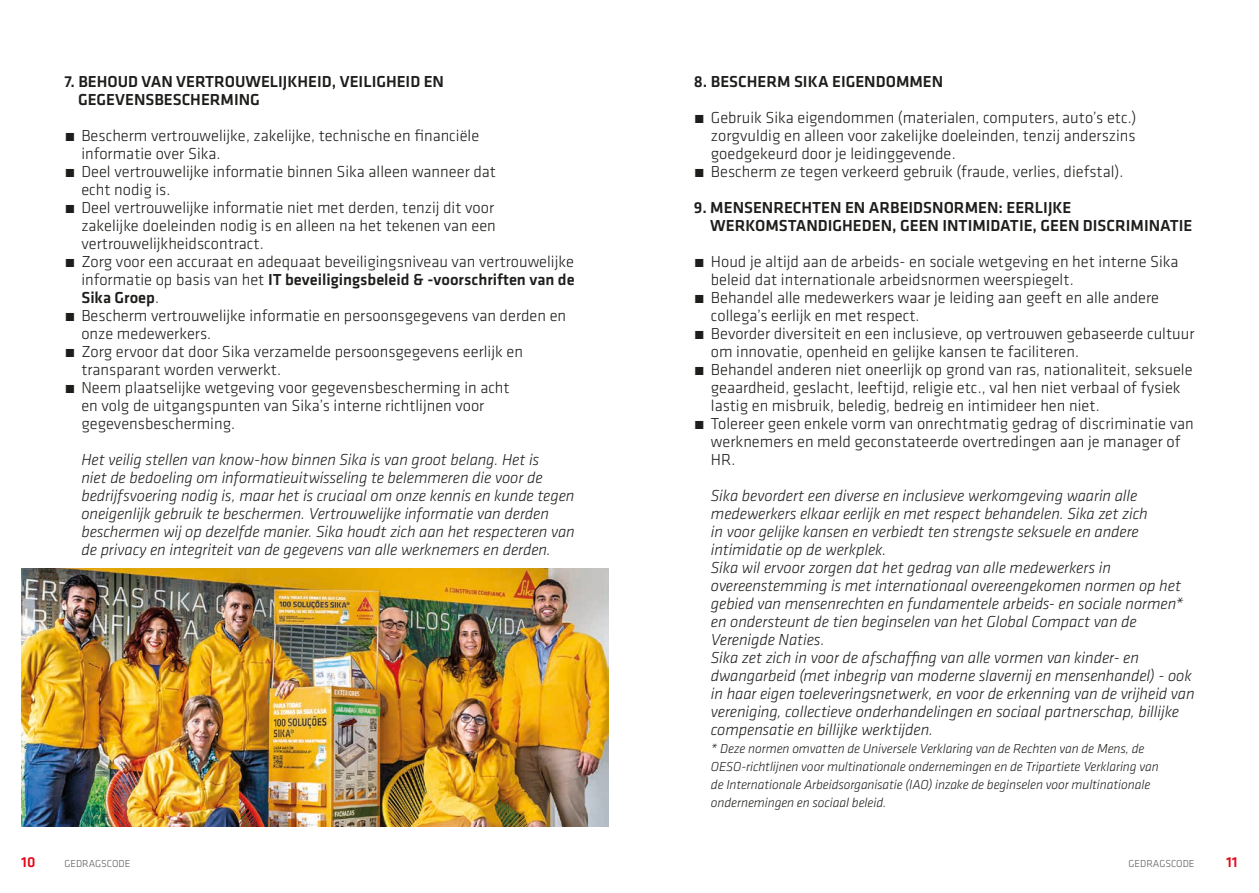
<style>
.page{position:relative;width:1259px;height:893px;background:#fff}
.page>*{position:absolute;margin:0;border:0;box-sizing:border-box;transform-origin:0 0}
.t1{font:300 16.5px/18px "Klavika";color:#1d1d1b}
.t2{font:italic 300 16.5px/18px "Klavika";letter-spacing:-.005em;color:#1d1d1b}
.Sub-chapter{font:500 16.5px/18px "Klavika";color:#1d1d1b}
.SI_Klavika_copy{font:500 16.5px "Klavika";color:#1d1d1b}
.t3{font:500 15px "Klavika";color:#e30614}
.t4{font:italic 300 13.5px/18px "Klavika";letter-spacing:-.005em;color:#1d1d1b}
.t5{font:300 10.5px "Klavika";color:#575756}
.s1{font-weight:500}
</style>
<div class="page">
<img style="left:21px;top:569px;width:587px;height:258px">
<p class="Sub-chapter" style="left:78px;top:72px;width:367px;text-indent:-14px">7. BEHOUD VAN VERTROUWELIJKHEID, VEILIGHEID EN<br>GEGEVENSBESCHERMING</p>
<p class="t1" style="left:81px;top:127px;width:399px;text-indent:-17px">́ Bescherm vertrouwelijke, zakelijke, technische en financiële informatie over Sika.</p>
<p class="t1" style="left:81px;top:163px;width:416px;text-indent:-17px">́ Deel vertrouwelijke informatie binnen Sika alleen wanneer dat echt nodig is.</p>
<p class="t1" style="left:81px;top:199px;width:416px;text-align:justify;text-indent:-17px">́ Deel vertrouwelijke informatie niet met derden, tenzij dit voor zakelijke doeleinden nodig is en alleen na het tekenen van een vertrouwelijkheidscontract.</p>
<p class="t1" style="left:81px;top:253px;width:495px;text-align:justify;text-indent:-17px">́ Zorg voor een accuraat en adequaat beveiligingsniveau van vertrouwelijke informatie op basis van het <span class="s1">IT beveiligingsbeleid &amp; -voorschriften van de Sika Groep</span>.</p>
<p class="t1" style="left:81px;top:307px;width:486px;text-indent:-17px">́ Bescherm vertrouwelijke informatie en persoonsgegevens van derden en onze medewerkers.</p>
<p class="t1" style="left:81px;top:343px;width:443px;text-indent:-17px">́ Zorg ervoor dat door Sika verzamelde persoonsgegevens eerlijk en transparant worden verwerkt.</p>
<p class="t1" style="left:81px;top:379px;width:430px;text-indent:-17px">́ Neem plaatselijke wetgeving voor gegevensbescherming in acht en volg de uitgangspunten van Sika’s interne richtlijnen voor gegevensbescherming.</p>
<p class="t2" style="left:81px;top:451px;width:495px">Het veilig stellen van know-how binnen Sika is van groot belang. Het is<br>niet de bedoeling om informatieuitwisseling te belemmeren die voor de bedrijfsvoering nodig is, maar het is cruciaal om onze kennis en kunde tegen oneigenlijk gebruik te beschermen. Vertrouwelijke informatie van derden beschermen wij op dezelfde manier. Sika houdt zich aan het respecteren van de privacy en integriteit van de gegevens van alle werknemers en derden.</p>
<p class="SI_Klavika_copy" style="left:694px;top:71px;width:251px">8. BESCHERM SIKA EIGENDOMMEN</p>
<p class="t1" style="left:711px;top:109px;width:427px;text-align:justify;text-indent:-17px">́ Gebruik Sika eigendommen (materialen, computers, auto’s etc.) zorgvuldig en alleen voor zakelijke doeleinden, tenzij anderszins goedgekeurd door je leidinggevende.</p>
<p class="t1" style="left:694px;top:163px;width:431px">́ Bescherm ze tegen verkeerd gebruik (fraude, verlies, diefstal).</p>
<p class="Sub-chapter" style="left:710px;top:198px;width:484px;text-indent:-16px">9. MENSENRECHTEN EN ARBEIDSNORMEN: EERLIJKE<br>WERKOMSTANDIGHEDEN, GEEN INTIMIDATIE, GEEN DISCRIMINATIE</p>
<p class="t1" style="left:711px;top:253px;width:469px;text-indent:-17px">́ Houd je altijd aan de arbeids- en sociale wetgeving en het interne Sika beleid dat internationale arbeidsnormen weerspiegelt.</p>
<p class="t1" style="left:711px;top:289px;width:450px;text-indent:-17px">́ Behandel alle medewerkers waar je leiding aan geeft en alle andere collega’s eerlijk en met respect.</p>
<p class="t1" style="left:711px;top:325px;width:485px;text-indent:-17px">́ Bevorder diversiteit en een inclusieve, op vertrouwen gebaseerde cultuur om innovatie, openheid en gelijke kansen te faciliteren.</p>
<p class="t1" style="left:711px;top:361px;width:483px;text-indent:-17px">́ Behandel anderen niet oneerlijk op grond van ras, nationaliteit, seksuele geaardheid, geslacht, leeftijd, religie etc., val hen niet verbaal of fysiek lastig en misbruik, beledig, bedreig en intimideer hen niet.</p>
<p class="t1" style="left:711px;top:415px;width:484px;text-indent:-17px">́ Tolereer geen enkele vorm van onrechtmatig gedrag of discriminatie van werknemers en meld geconstateerde overtredingen aan je manager of<br>HR.</p>
<p class="t2" style="left:711px;top:487px;width:485px">Sika bevordert een diverse en inclusieve werkomgeving waarin alle medewerkers elkaar eerlijk en met respect behandelen. Sika zet zich<br>in voor gelijke kansen en verbiedt ten strengste seksuele en andere intimidatie op de werkplek.<br>Sika wil ervoor zorgen dat het gedrag van alle medewerkers in overeenstemming is met internationaal overeengekomen normen op het gebied van mensenrechten en fundamentele arbeids- en sociale normen* en ondersteunt de tien beginselen van het Global Compact van de Verenigde Naties.<br>Sika zet zich in voor de afschaffing van alle vormen van kinder- en dwangarbeid (met inbegrip van moderne slavernij en mensenhandel) - ook in haar eigen toeleveringsnetwerk, en voor de erkenning van de vrijheid van vereniging, collectieve onderhandelingen en sociaal partnerschap, billijke compensatie en billijke werktijden.</p>
<p class="t4" style="left:711px;top:740px;width:449px">* Deze normen omvatten de Universele Verklaring van de Rechten van de Mens, de OESO-richtlijnen voor multinationale ondernemingen en de Tripartiete Verklaring van de Internationale Arbeidsorganisatie (IAO) inzake de beginselen voor multinationale ondernemingen en sociaal beleid.</p>
<p class="t3" style="left:21px;top:852px;width:16px">10</p>
<p class="t5" style="left:64px;top:857px;width:67px">GEDRAGSCODE</p>
<p class="t5" style="left:1128px;top:857px;width:67px">GEDRAGSCODE</p>
<p class="t3" style="left:1226px;top:852px;width:13px">11</p>
</div>
